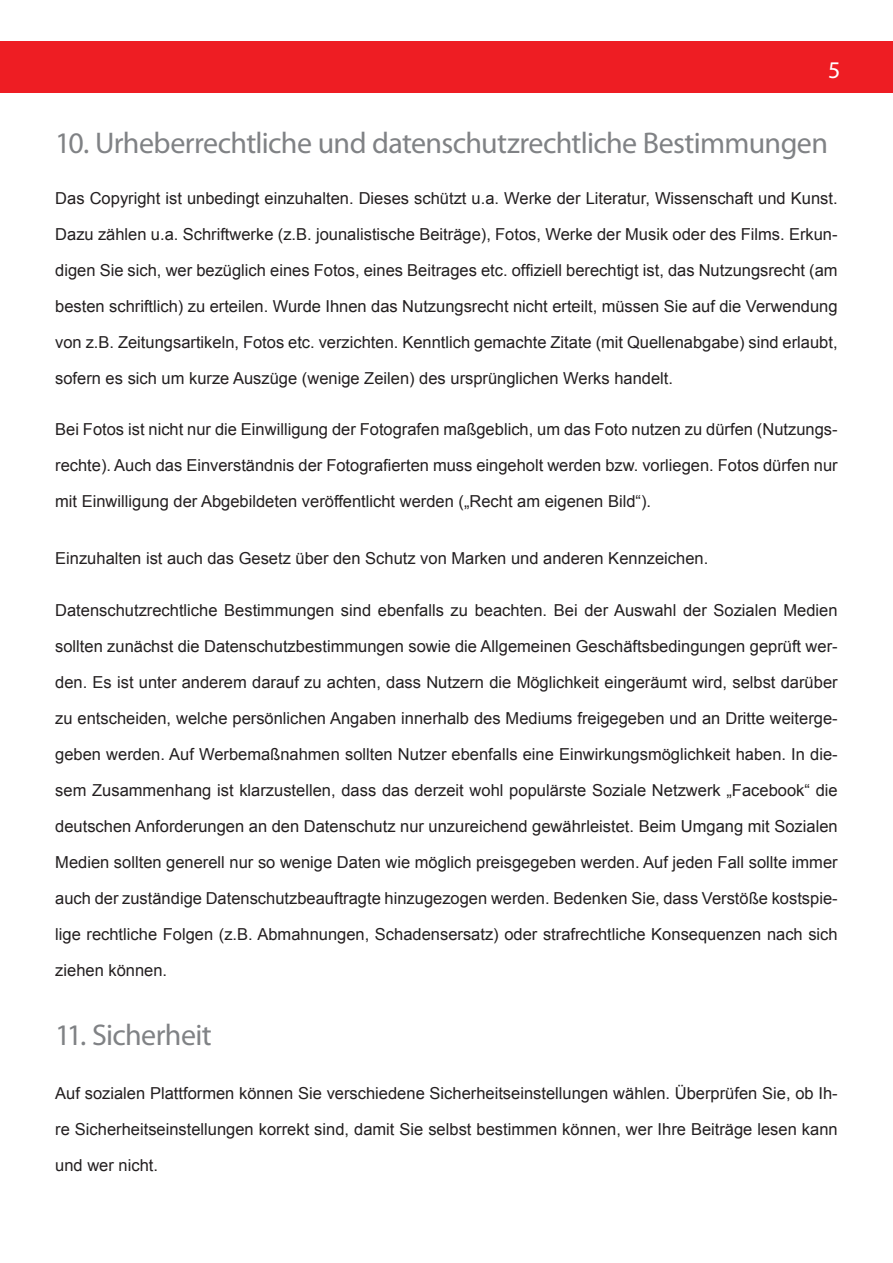
<style>
.page{position:relative;width:893px;height:1263px;background:#fff}
.page>*{position:absolute;margin:0;border:0;box-sizing:border-box;transform-origin:0 0}
.t1{font:30px "Myriad Pro";letter-spacing:-.02em;color:#808285}
.t2{font:24px "Myriad Pro";color:#fff}
.t3{font:16.5px/36px "Arial";color:#231f20;text-align:justify}
</style>
<div class="page">
<div style="left:0;top:41px;width:893px;height:52px;background:#ee1d23"></div>
<h2 class="t2" style="left:828px;top:55px;width:14px">5</h2>
<h1 class="t1" style="left:55px;top:124px;width:774px">10. Urheberrechtliche und datenschutzrechtliche Bestimmungen</h1>
<p class="t3" style="left:55px;top:181px;width:784px">Das Copyright ist unbedingt einzuhalten. Dieses schützt u.a. Werke der Literatur, Wissenschaft und Kunst.<br>Dazu zählen u.a. Schriftwerke (z.B. jounalistische Beiträge), Fotos, Werke der Musik oder des Films. Erkun&shy;digen Sie sich, wer bezüglich eines Fotos, eines Beitrages etc. offiziell berechtigt ist, das Nutzungsrecht (am besten schriftlich) zu erteilen. Wurde Ihnen das Nutzungsrecht nicht erteilt, müssen Sie auf die Verwendung von z.B. Zeitungsartikeln, Fotos etc. verzichten. Kenntlich gemachte Zitate (mit Quellenabgabe) sind erlaubt, sofern es sich um kurze Auszüge (wenige Zeilen) des ursprünglichen Werks handelt.</p>
<p class="t3" style="left:55px;top:412px;width:784px">Bei Fotos ist nicht nur die Einwilligung der Fotografen maßgeblich, um das Foto nutzen zu dürfen (Nutzungs&shy;rechte). Auch das Einverständnis der Fotografierten muss eingeholt werden bzw. vorliegen. Fotos dürfen nur mit Einwilligung der Abgebildeten veröffentlicht werden („Recht am eigenen Bild“).</p>
<p class="t3" style="left:55px;top:541px;width:655px">Einzuhalten ist auch das Gesetz über den Schutz von Marken und anderen Kennzeichen.</p>
<p class="t3" style="left:55px;top:592px;width:784px">Datenschutzrechtliche Bestimmungen sind ebenfalls zu beachten. Bei der Auswahl der Sozialen Medien sollten zunächst die Datenschutzbestimmungen sowie die Allgemeinen Geschäftsbedingungen geprüft wer&shy;den. Es ist unter anderem darauf zu achten, dass Nutzern die Möglichkeit eingeräumt wird, selbst darüber zu entscheiden, welche persönlichen Angaben innerhalb des Mediums freigegeben und an Dritte weiterge&shy;geben werden. Auf Werbemaßnahmen sollten Nutzer ebenfalls eine Einwirkungsmöglichkeit haben. In die&shy;sem Zusammenhang ist klarzustellen, dass das derzeit wohl populärste Soziale Netzwerk „Facebook“ die deutschen Anforderungen an den Datenschutz nur unzureichend gewährleistet. Beim Umgang mit Sozialen Medien sollten generell nur so wenige Daten wie möglich preisgegeben werden. Auf jeden Fall sollte immer auch der zuständige Datenschutzbeauftragte hinzugezogen werden. Bedenken Sie, dass Verstöße kostspie&shy;lige rechtliche Folgen (z.B. Abmahnungen, Schadensersatz) oder strafrechtliche Konsequenzen nach sich ziehen können.</p>
<h1 class="t1" style="left:55px;top:1017px;width:158px">11. Sicherheit</h1>
<p class="t3" style="left:55px;top:1075px;width:784px">Auf sozialen Plattformen können Sie verschiedene Sicherheitseinstellungen wählen. Überprüfen Sie, ob Ih&shy;re Sicherheitseinstellungen korrekt sind, damit Sie selbst bestimmen können, wer Ihre Beiträge lesen kann und wer nicht.</p>
</div>
